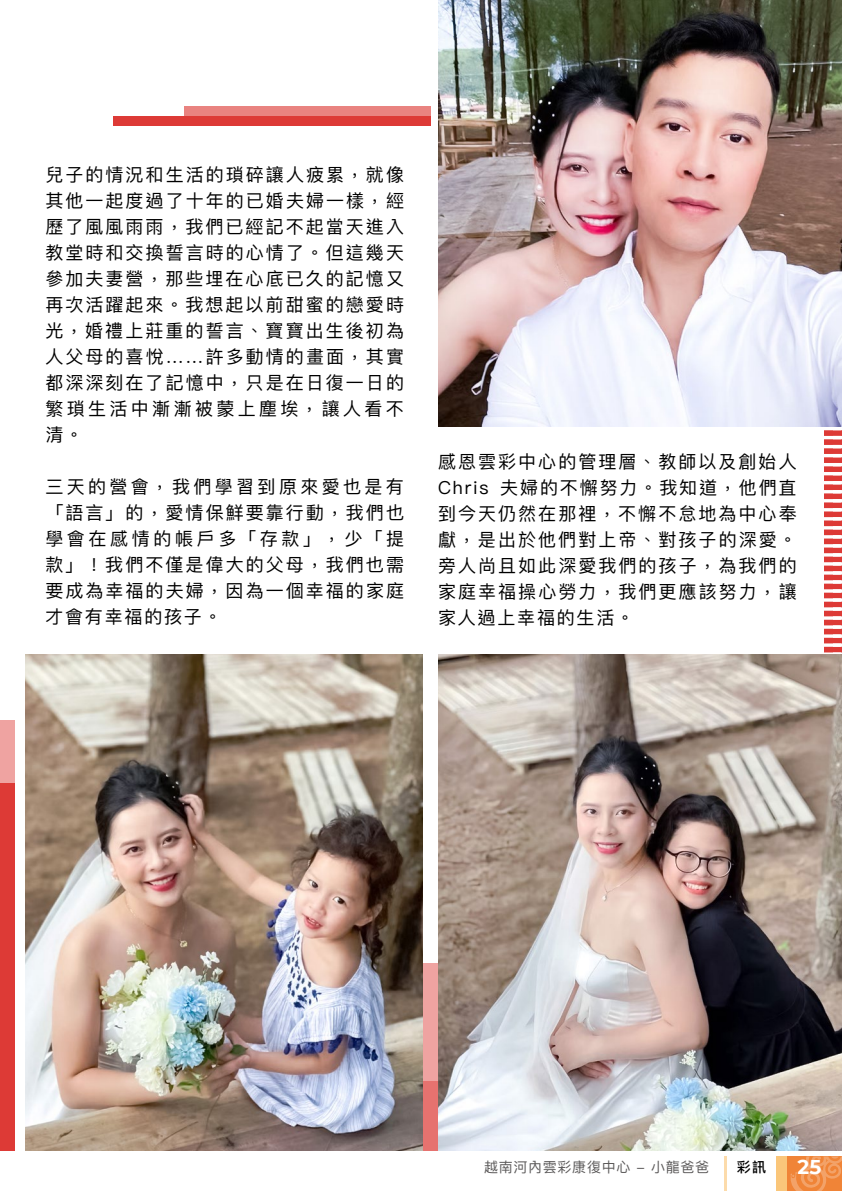
<style>
.page{position:relative;width:842px;height:1191px;background:#fff}
.page>*{position:absolute;margin:0;border:0;box-sizing:border-box;transform-origin:0 0}
.t1{font:700 20px "Montserrat Alternates";color:#fff}
.t2{font:18px/26px "Ping Fang TC";letter-spacing:.115em;color:#000;text-align:justify}
.t3{font:14px "Ping Fang HK";letter-spacing:.05em;color:#595757}
.t4{font:500 14px "Ping Fang TC";color:#000}
</style>
<div class="page">
<div style="left:0;top:783px;width:14px;height:387px;background:#dd3a36"></div>
<svg style="left:0;top:720px;width:14px;height:63px"></svg>
<svg style="left:422px;top:963px;width:16px;height:188px;fill:#efa3a1"></svg>
<div style="left:113px;top:116px;width:317px;height:10px;background:#dd3a36"></div>
<div style="left:184px;top:106px;width:246px;height:10px;background:#e98380"></div>
<svg style="left:825px;top:430px;width:17px;height:222px;fill:#dd3a36"></svg>
<hr style="left:823px;top:436px;width:18px;height:3px;background:#fff">
<hr style="left:823px;top:445px;width:18px;height:3px;background:#fff">
<hr style="left:823px;top:454px;width:18px;height:3px;background:#fff">
<hr style="left:823px;top:463px;width:18px;height:3px;background:#fff">
<hr style="left:823px;top:472px;width:18px;height:3px;background:#fff">
<hr style="left:823px;top:481px;width:18px;height:3px;background:#fff">
<hr style="left:823px;top:490px;width:18px;height:3px;background:#fff">
<hr style="left:823px;top:499px;width:18px;height:3px;background:#fff">
<hr style="left:823px;top:508px;width:18px;height:3px;background:#fff">
<hr style="left:823px;top:517px;width:18px;height:3px;background:#fff">
<hr style="left:823px;top:526px;width:18px;height:3px;background:#fff">
<hr style="left:823px;top:535px;width:18px;height:3px;background:#fff">
<hr style="left:823px;top:544px;width:18px;height:3px;background:#fff">
<hr style="left:823px;top:553px;width:18px;height:3px;background:#fff">
<hr style="left:823px;top:562px;width:18px;height:3px;background:#fff">
<hr style="left:823px;top:571px;width:18px;height:3px;background:#fff">
<hr style="left:823px;top:580px;width:18px;height:3px;background:#fff">
<hr style="left:823px;top:589px;width:18px;height:3px;background:#fff">
<hr style="left:823px;top:598px;width:18px;height:3px;background:#fff">
<hr style="left:823px;top:607px;width:18px;height:3px;background:#fff">
<svg style="left:824px;top:616px;width:9px;height:4px"></svg>
<svg style="left:824px;top:625px;width:9px;height:4px"></svg>
<svg style="left:824px;top:634px;width:9px;height:4px"></svg>
<svg style="left:824px;top:643px;width:9px;height:4px"></svg>
<svg style="left:823px;top:652px;width:10px;height:3px"></svg>
<svg style="left:833px;top:616px;width:9px;height:39px"></svg>
<img style="left:25px;top:655px;width:397px;height:496px">
<img style="left:438px;top:0;width:404px;height:427px">
<img style="left:438px;top:655px;width:404px;height:496px">
<div style="left:0;top:1151px;width:842px;height:40px;background:#fff"></div>
<svg style="left:786px;top:1156px;width:3px;height:35px"></svg>
<div style="left:776px;top:1156px;width:10px;height:35px;background:#fac67a"></div>
<hr style="left:724px;top:1156px;width:3px;height:35px;background:#fcdbab">
<svg style="left:789px;top:1156px;width:53px;height:35px"></svg>
<p class="t2" style="left:45px;top:162px;width:360px">兒子的情況和生活的瑣碎讓人疲累，就像其他一起度過了十年的已婚夫婦一樣，經歷了風風雨雨，我們已經記不起當天進入教堂時和交換誓言時的心情了。但這幾天參加夫妻營，那些埋在心底已久的記憶又再次活躍起來。我想起以前甜蜜的戀愛時光，婚禮上莊重的誓言、寶寶出生後初為人父母的喜悅……許多動情的畫面，其實都深深刻在了記憶中，只是在日復一日的繁瑣生活中漸漸被蒙上塵埃，讓人看不清。</p>
<p class="t2" style="left:45px;top:474px;width:360px">三天的營會，我們學習到原來愛也是有「語言」的，愛情保鮮要靠行動，我們也學會在感情的帳戶多「存款」，少「提款」！我們不僅是偉大的父母，我們也需要成為幸福的夫婦，因為一個幸福的家庭才會有幸福的孩子。</p>
<p class="t2" style="left:438px;top:448px;width:360px">感恩雲彩中心的管理層、教師以及創始人Chris 夫婦的不懈努力。我知道，他們直到今天仍然在那裡，不懈不怠地為中心奉獻，是出於他們對上帝、對孩子的深愛。旁人尚且如此深愛我們的孩子，為我們的家庭幸福操心勞力，我們更應該努力，讓家人過上幸福的生活。</p>
<p class="t3" style="left:484px;top:1158px;width:226px">越南河內雲彩康復中心 - 小龍爸爸</p>
<p class="t4" style="left:737px;top:1158px;width:31px">彩訊</p>
<p class="t1" style="left:797px;top:1153px;width:25px">25</p>
</div>
